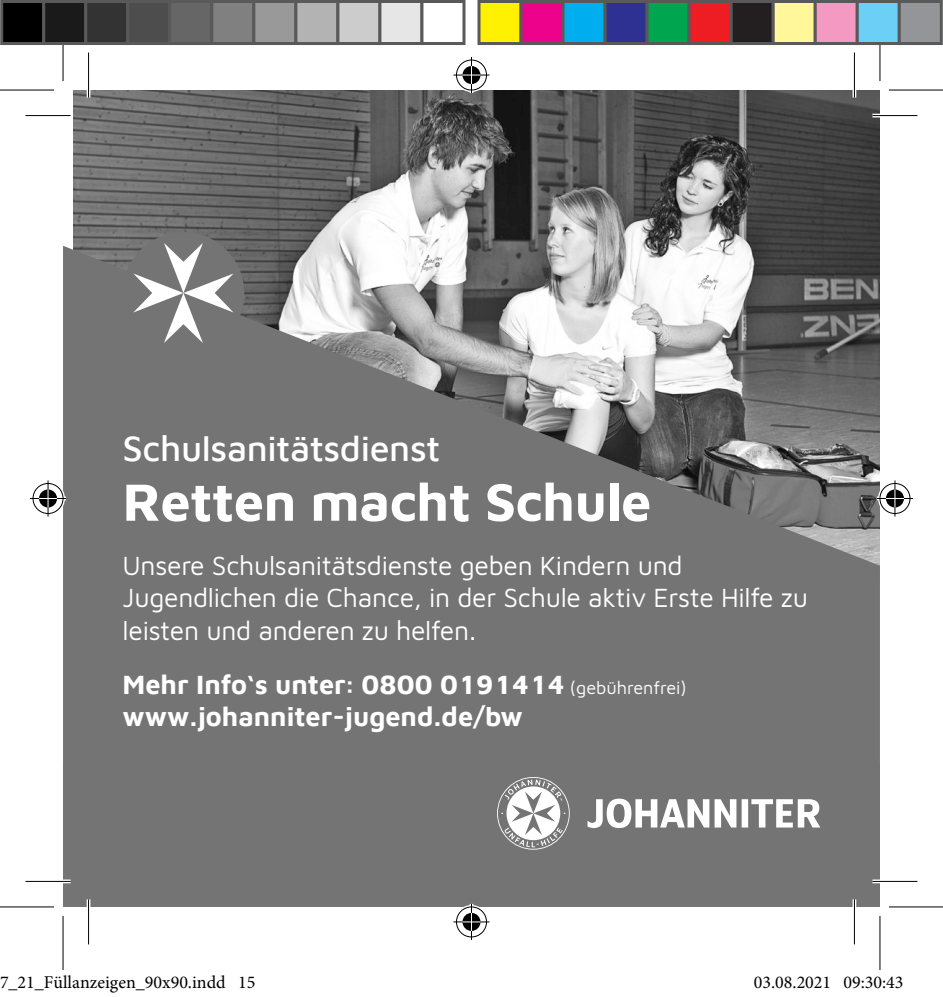
<style>
.page{position:relative;width:943px;height:997px;background:#fff}
.page>*{position:absolute;margin:0;border:0;box-sizing:border-box;transform-origin:0 0}
.t1{font:700 54px "Maven Johanniter";letter-spacing:-.01em;color:#fff}
.t2{font:500 36px "Maven Johanniter";letter-spacing:-.01em;color:#fff}
.t3{font:27px/32.4px "Maven Johanniter";letter-spacing:-.01em;color:#fff}
.t4{font:700 27px "Maven Johanniter";color:#fff}
.t5{font:18px "Minion Pro";color:#000}
.s1{font-weight:400;font-size:18px}
</style>
<div class="page">
<img style="left:73px;top:90px;width:806px;height:156px">
<div style="left:63px;top:763px;width:816px;height:143px;background:#747474"></div>
<svg style="left:63px;top:246px;width:816px;height:517px;background:#7d7d7d"></svg>
<svg style="left:497px;top:777px;width:323px;height:72px"></svg>
<div style="left:123px;top:232px;width:121px;height:122px;background:#747474;border-radius:50%"></div>
<svg style="left:133px;top:243px;width:100px;height:100px"></svg>
<hr style="left:872px;top:114px;width:45px;height:3px;background:#fff">
<svg style="left:26px;top:879px;width:45px;height:4px"></svg>
<svg style="left:872px;top:879px;width:45px;height:4px"></svg>
<hr style="left:87px;top:52px;width:3px;height:46px;background:#fff">
<hr style="left:87px;top:899px;width:3px;height:45px;background:#fff">
<svg style="left:852px;top:52px;width:4px;height:46px"></svg>
<svg style="left:852px;top:899px;width:4px;height:45px"></svg>
<hr style="left:26px;top:115px;width:45px;height:1px;background:#000">
<hr style="left:872px;top:115px;width:45px;height:1px;background:#000">
<hr style="left:26px;top:880px;width:45px;height:1px;background:#000">
<hr style="left:872px;top:880px;width:45px;height:1px;background:#000">
<hr style="left:88px;top:52px;width:1px;height:46px;background:#000">
<hr style="left:88px;top:899px;width:1px;height:45px;background:#000">
<hr style="left:853px;top:52px;width:1px;height:46px;background:#000">
<hr style="left:853px;top:899px;width:1px;height:45px;background:#000">
<svg style="left:0;top:90px;width:54px;height:1px"></svg>
<svg style="left:889px;top:90px;width:53px;height:1px"></svg>
<svg style="left:0;top:907px;width:54px;height:1px"></svg>
<svg style="left:889px;top:907px;width:53px;height:1px"></svg>
<hr style="left:0;top:89px;width:54px;height:1px;background:#000">
<hr style="left:888px;top:89px;width:54px;height:1px;background:#000">
<hr style="left:0;top:906px;width:54px;height:1px;background:#000">
<hr style="left:888px;top:906px;width:54px;height:1px;background:#000">
<hr style="left:62px;top:27px;width:2px;height:54px;background:#000">
<hr style="left:62px;top:915px;width:2px;height:54px;background:#000">
<hr style="left:879px;top:27px;width:1px;height:54px;background:#000">
<hr style="left:879px;top:915px;width:1px;height:54px;background:#000">
<div style="left:454px;top:58px;width:34px;height:34px;border:4px solid #fff;border-radius:50%"></div>
<hr style="left:453px;top:73px;width:36px;height:4px;background:#fff">
<svg style="left:469px;top:58px;width:4px;height:35px"></svg>
<div style="left:460px;top:64px;width:22px;height:22px;border:4px solid #fff;border-radius:50%"></div>
<div style="left:456px;top:60px;width:31px;height:30px;border:1px solid #000;border-radius:50%"></div>
<hr style="left:453px;top:74px;width:36px;height:2px;background:#000">
<hr style="left:471px;top:57px;width:1px;height:36px;background:#000">
<svg style="left:462px;top:66px;width:18px;height:18px"></svg>
<div style="left:454px;top:904px;width:34px;height:34px;border:4px solid #fff;border-radius:50%"></div>
<svg style="left:453px;top:919px;width:36px;height:4px"></svg>
<svg style="left:469px;top:904px;width:4px;height:34px"></svg>
<div style="left:460px;top:910px;width:22px;height:22px;border:4px solid #fff;border-radius:50%"></div>
<div style="left:456px;top:906px;width:31px;height:31px;border:1px solid #000;border-radius:50%"></div>
<hr style="left:453px;top:921px;width:36px;height:1px;background:#000">
<hr style="left:471px;top:903px;width:1px;height:36px;background:#000">
<svg style="left:462px;top:912px;width:18px;height:18px"></svg>
<div style="left:31px;top:481px;width:34px;height:34px;border:4px solid #fff;border-radius:50%"></div>
<svg style="left:31px;top:496px;width:35px;height:4px"></svg>
<svg style="left:46px;top:480px;width:4px;height:36px"></svg>
<div style="left:37px;top:487px;width:22px;height:22px;border:4px solid #fff;border-radius:50%"></div>
<div style="left:33px;top:483px;width:30px;height:31px;border:1px solid #000;border-radius:50%"></div>
<hr style="left:30px;top:498px;width:36px;height:1px;background:#000">
<hr style="left:48px;top:480px;width:1px;height:36px;background:#000">
<svg style="left:39px;top:489px;width:18px;height:18px"></svg>
<div style="left:877px;top:481px;width:34px;height:34px;border:4px solid #fff;border-radius:50%"></div>
<svg style="left:876px;top:496px;width:35px;height:4px"></svg>
<svg style="left:892px;top:480px;width:4px;height:36px"></svg>
<div style="left:883px;top:487px;width:22px;height:22px;border:4px solid #fff;border-radius:50%"></div>
<div style="left:879px;top:483px;width:31px;height:31px;border:1px solid #000;border-radius:50%"></div>
<hr style="left:876px;top:498px;width:36px;height:1px;background:#000">
<hr style="left:894px;top:480px;width:1px;height:36px;background:#000">
<svg style="left:885px;top:489px;width:18px;height:18px"></svg>
<div style="left:2px;top:2px;width:42px;height:42px;background:#000"></div>
<div style="left:0;top:0;width:45px;height:45px;border:3px solid #595959"></div>
<div style="left:44px;top:2px;width:42px;height:42px;background:#1a1a1a"></div>
<div style="left:42px;top:0;width:45px;height:45px;border:3px solid #595959"></div>
<div style="left:86px;top:2px;width:42px;height:42px;background:#333"></div>
<div style="left:84px;top:0;width:45px;height:45px;border:3px solid #595959"></div>
<div style="left:128px;top:2px;width:42px;height:42px;background:#4d4d4d"></div>
<div style="left:126px;top:0;width:45px;height:45px;border:3px solid #595959"></div>
<div style="left:170px;top:2px;width:42px;height:42px;background:#666"></div>
<div style="left:168px;top:0;width:45px;height:45px;border:3px solid #595959"></div>
<div style="left:212px;top:2px;width:42px;height:42px;background:#808080"></div>
<div style="left:210px;top:0;width:45px;height:45px;border:3px solid #595959"></div>
<div style="left:254px;top:2px;width:42px;height:42px;background:#999"></div>
<div style="left:252px;top:0;width:45px;height:45px;border:3px solid #595959"></div>
<div style="left:296px;top:2px;width:42px;height:42px;background:#b3b3b3"></div>
<div style="left:294px;top:0;width:45px;height:45px;border:3px solid #595959"></div>
<div style="left:338px;top:2px;width:42px;height:42px;background:#ccc"></div>
<div style="left:336px;top:0;width:45px;height:45px;border:3px solid #595959"></div>
<div style="left:380px;top:2px;width:42px;height:42px;background:#e6e6e6"></div>
<div style="left:378px;top:0;width:45px;height:45px;border:3px solid #595959"></div>
<div style="left:420px;top:0;width:45px;height:45px;border:3px solid #595959"></div>
<div style="left:479px;top:2px;width:42px;height:42px;background:#fff101"></div>
<div style="left:477px;top:0;width:45px;height:45px;border:3px solid #595959"></div>
<div style="left:521px;top:2px;width:42px;height:42px;background:#ed028c"></div>
<div style="left:519px;top:0;width:45px;height:45px;border:3px solid #595959"></div>
<div style="left:563px;top:2px;width:42px;height:42px;background:#00aeef"></div>
<div style="left:561px;top:0;width:45px;height:45px;border:3px solid #595959"></div>
<div style="left:605px;top:2px;width:42px;height:42px;background:#2e3092"></div>
<div style="left:603px;top:0;width:45px;height:45px;border:3px solid #595959"></div>
<div style="left:647px;top:2px;width:42px;height:42px;background:#00a54f"></div>
<div style="left:645px;top:0;width:45px;height:45px;border:3px solid #595959"></div>
<div style="left:689px;top:2px;width:42px;height:42px;background:#ee1d23"></div>
<div style="left:687px;top:0;width:45px;height:45px;border:3px solid #595959"></div>
<div style="left:731px;top:2px;width:42px;height:42px;background:#231f20"></div>
<div style="left:729px;top:0;width:45px;height:45px;border:3px solid #595959"></div>
<div style="left:773px;top:2px;width:42px;height:42px;background:#fff79a"></div>
<div style="left:771px;top:0;width:45px;height:45px;border:3px solid #595959"></div>
<div style="left:815px;top:2px;width:42px;height:42px;background:#f499c2"></div>
<div style="left:813px;top:0;width:45px;height:45px;border:3px solid #595959"></div>
<div style="left:857px;top:2px;width:42px;height:42px;background:#6bcff6"></div>
<div style="left:855px;top:0;width:45px;height:45px;border:3px solid #595959"></div>
<div style="left:899px;top:2px;width:42px;height:42px;background:#939598"></div>
<div style="left:897px;top:0;width:45px;height:45px;border:3px solid #595959"></div>
<div style="left:153px;top:975px;width:9px;height:13px;border:1px solid #fff;border-radius:50%"></div>
<div style="left:155px;top:976px;width:5px;height:12px;border:1px solid #fff;border-radius:50%"></div>
<div style="left:179px;top:975px;width:9px;height:13px;border:1px solid #fff;border-radius:50%"></div>
<div style="left:181px;top:976px;width:5px;height:12px;border:1px solid #fff;border-radius:50%"></div>
<div style="left:753px;top:975px;width:9px;height:13px;border:1px solid #fff;border-radius:50%"></div>
<div style="left:755px;top:976px;width:5px;height:12px;border:1px solid #fff;border-radius:50%"></div>
<div style="left:775px;top:975px;width:8px;height:13px;border:1px solid #fff;border-radius:50%"></div>
<div style="left:776px;top:976px;width:6px;height:12px;border:1px solid #fff;border-radius:50%"></div>
<div style="left:805px;top:975px;width:8px;height:13px;border:1px solid #fff;border-radius:50%"></div>
<div style="left:806px;top:976px;width:6px;height:12px;border:1px solid #fff;border-radius:50%"></div>
<div style="left:843px;top:975px;width:9px;height:13px;border:1px solid #fff;border-radius:50%"></div>
<div style="left:845px;top:976px;width:5px;height:12px;border:1px solid #fff;border-radius:50%"></div>
<div style="left:873px;top:975px;width:9px;height:13px;border:1px solid #fff;border-radius:50%"></div>
<div style="left:875px;top:976px;width:5px;height:12px;border:1px solid #fff;border-radius:50%"></div>
<p class="t2" style="left:123px;top:424px;width:319px">Schulsanitätsdienst</p>
<p class="t1" style="left:123px;top:464px;width:530px">Retten macht Schule</p>
<p class="t3" style="left:123px;top:547px;width:686px">Unsere Schulsanitätsdienste geben Kindern und<br>Jugendlichen die Chance, in der Schule aktiv Erste Hilfe zu leisten und anderen zu helfen.</p>
<p class="t4" style="left:123px;top:665px;width:565px">Mehr Info‘s unter: 0800 0191414 <span class="s1">(gebührenfrei)</span></p>
<p class="t4" style="left:123px;top:697px;width:402px">www.johanniter-jugend.de/bw</p>
<p class="t5" style="left:0;top:970px;width:257px">7_21_Füllanzeigen_90x90.indd 15</p>
<p class="t5" style="left:753px;top:970px;width:151px">03.08.2021 09:30:43</p>
</div>
